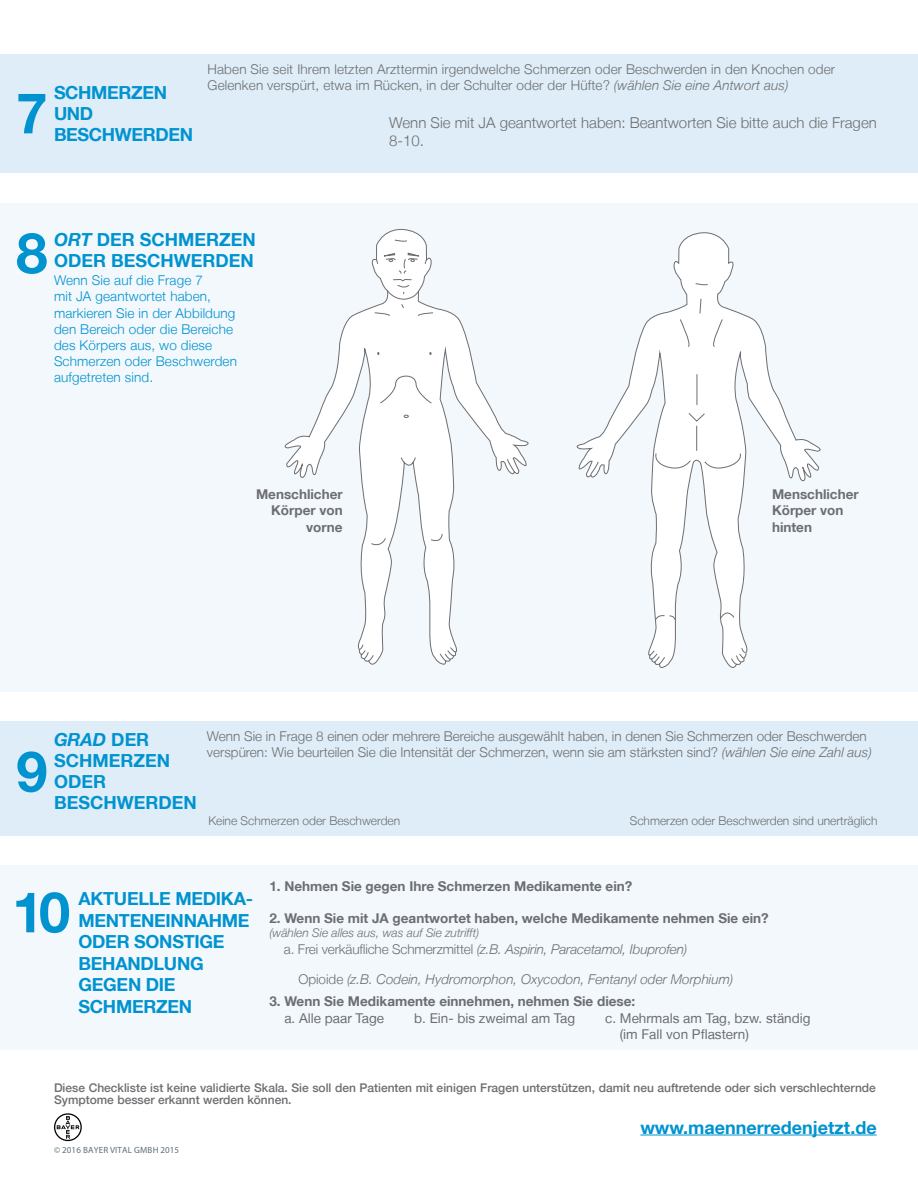
<style>
.page{position:relative;width:918px;height:1188px;background:#fff}
.page>*{position:absolute;margin:0;border:0;box-sizing:border-box;transform-origin:0 0}
.t1{font:700 56.25px "Helvetica Neue LT";color:#0093d0}
.t2{font:700 18px/21px "Helvetica Neue LT";letter-spacing:-.015em;color:#0093d0}
.t3{font:300 15px "Helvetica Neue LT";color:#6d6e71}
.t4{font:300 13.5px/16.2px "Helvetica Neue LT";color:#6d6e71}
.t5{font:700 13.5px/16.2px "Helvetica Neue LT";color:#6d6e71;text-align:right}
.t6{font:300 13.5px/16.2px "Helvetica Neue LT";letter-spacing:.01em;color:#0093d0}
.t7{font:italic 300 13.5px "Helvetica Neue LT";color:#6d6e71}
.t8{font:13.5px/16.2px "Helvetica Neue LT";color:#6d6e71}
.t9{font:500 12px/12px "Helvetica Neue LT";color:#6d6e71}
.t10{font:300 12px "Helvetica Neue LT";color:#6d6e71}
.t11{font:italic 300 12px "Helvetica Neue LT";color:#6d6e71}
.t12{font:9px "Myriad Pro";letter-spacing:.02em;color:#5c6f7c}
.s1{font-style:italic}
.s2{font-style:normal}
</style>
<div class="page">
<svg style="left:54px;top:1113px;width:28px;height:28px"></svg>
<hr style="left:640px;top:1135px;width:237px;height:1px;background:#0093d0">
<div style="left:0;top:721px;width:918px;height:115px;background:#deedf7"></div>
<div style="left:0;top:203px;width:918px;height:488px;background:#f3f8fc"></div>
<svg style="left:576px;top:232px;width:245px;height:436px"></svg>
<svg style="left:590px;top:461px;width:9px;height:14px"></svg>
<svg style="left:731px;top:647px;width:15px;height:19px"></svg>
<svg style="left:648px;top:650px;width:17px;height:16px"></svg>
<svg style="left:655px;top:615px;width:22px;height:6px"></svg>
<svg style="left:720px;top:608px;width:15px;height:11px"></svg>
<svg style="left:699px;top:298px;width:3px;height:16px"></svg>
<hr style="left:696px;top:375px;width:1px;height:30px;background:#6d6e71">
<svg style="left:695px;top:283px;width:14px;height:3px"></svg>
<svg style="left:679px;top:319px;width:13px;height:29px"></svg>
<svg style="left:711px;top:319px;width:12px;height:29px"></svg>
<svg style="left:654px;top:412px;width:88px;height:57px"></svg>
<svg style="left:284px;top:228px;width:245px;height:437px"></svg>
<svg style="left:506px;top:458px;width:9px;height:15px"></svg>
<svg style="left:359px;top:644px;width:15px;height:18px"></svg>
<svg style="left:439px;top:647px;width:18px;height:15px"></svg>
<svg style="left:371px;top:537px;width:16px;height:11px"></svg>
<svg style="left:430px;top:533px;width:13px;height:11px"></svg>
<svg style="left:400px;top:457px;width:16px;height:8px"></svg>
<svg style="left:394px;top:239px;width:14px;height:3px"></svg>
<svg style="left:404px;top:415px;width:5px;height:3px"></svg>
<svg style="left:379px;top:376px;width:53px;height:27px"></svg>
<svg style="left:374px;top:252px;width:60px;height:65px"></svg>
<div style="left:0;top:866px;width:918px;height:184px;background:#f3f8fc"></div>
<div style="left:1px;top:54px;width:917px;height:119px;background:#deedf7"></div>
<h1 class="t1" style="left:16px;top:79px;width:33px">7</h1>
<h2 class="t2" style="left:54px;top:81px;width:141px">SCHMERZEN<br>UND<br>BESCHWERDEN</h2>
<p class="t4" style="left:208px;top:61px;width:629px">Haben Sie seit Ihrem letzten Arzttermin irgendwelche Schmerzen oder Beschwerden in den Knochen oder<br>Gelenken verspürt, etwa im Rücken, in der Schulter oder der Hüfte? <span class="s1">(wählen Sie eine Antwort aus)</span></p>
<p class="t3" style="left:389px;top:113px;width:489px">Wenn Sie mit JA geantwortet haben: Beantworten Sie bitte auch die Fragen</p>
<p class="t3" style="left:389px;top:131px;width:36px">8-10.</p>
<h2 class="t2" style="left:54px;top:229px;width:203px"><span class="s1">ORT</span> DER SCHMERZEN</h2>
<h1 class="t1" style="left:16px;top:218px;width:33px">8</h1>
<h2 class="t2" style="left:54px;top:250px;width:201px">ODER BESCHWERDEN</h2>
<p class="t6" style="left:54px;top:272px;width:184px">Wenn Sie auf die Frage 7<br>mit JA geantwortet haben, markieren Sie in der Abbildung den Bereich oder die Bereiche des Körpers aus, wo diese<br>Schmerzen oder Beschwerden aufgetreten sind.</p>
<p class="t5" style="left:256px;top:486px;width:88px">Menschlicher<br>Körper von vorne</p>
<p class="t5" style="left:772px;top:486px;width:88px;text-align:left">Menschlicher<br>Körper von hinten</p>
<h1 class="t1" style="left:16px;top:737px;width:33px">9</h1>
<h2 class="t2" style="left:54px;top:729px;width:144px"><span class="s1">GRAD</span> DER<br>SCHMERZEN<br>ODER<br>BESCHWERDEN</h2>
<p class="t4" style="left:207px;top:728px;width:666px">Wenn Sie in Frage 8 einen oder mehrere Bereiche ausgewählt haben, in denen Sie Schmerzen oder Beschwerden verspüren: Wie beurteilen Sie die Intensität der Schmerzen, wenn sie am stärksten sind? <span class="s1">(wählen Sie eine Zahl aus)</span></p>
<p class="t10" style="left:208px;top:814px;width:193px">Keine Schmerzen oder Beschwerden</p>
<p class="t10" style="left:630px;top:814px;width:249px">Schmerzen oder Beschwerden sind unerträglich</p>
<h1 class="t1" style="left:12px;top:877px;width:60px">10</h1>
<h2 class="t2" style="left:78px;top:887px;width:176px;line-height:21.6px">AKTUELLE MEDIKA-<br>MENTENEINNAHME<br>ODER SONSTIGE<br>BEHANDLUNG<br>GEGEN DIE<br>SCHMERZEN</h2>
<p class="t5" style="left:269px;top:877px;width:364px">1. Nehmen Sie gegen Ihre Schmerzen Medikamente ein?</p>
<p class="t5" style="left:269px;top:910px;width:501px">2. Wenn Sie mit JA geantwortet haben, welche Medikamente nehmen Sie ein?</p>
<p class="t11" style="left:269px;top:926px;width:212px">(wählen Sie alles aus, was auf Sie zutrifft)</p>
<p class="t7" style="left:284px;top:941px;width:405px"><span class="s2">a. Frei verkäufliche Schmerzmittel</span> (z.B. Aspirin, Paracetamol, Ibuprofen)</p>
<p class="t7" style="left:298px;top:971px;width:437px"><span class="s2">Opioide</span> (z.B. Codein, Hydromorphon, Oxycodon, Fentanyl oder Morphium)</p>
<p class="t5" style="left:269px;top:993px;width:367px">3. Wenn Sie Medikamente einnehmen, nehmen Sie diese:</p>
<p class="t8" style="left:284px;top:1010px;width:101px">a. Alle paar Tage</p>
<p class="t8" style="left:414px;top:1010px;width:163px">b. Ein- bis zweimal am Tag</p>
<p class="t8" style="left:620px;top:1010px;width:192px;text-indent:-14px">c. Mehrmals am Tag, bzw. ständig (im Fall von Pflastern)</p>
<p class="t9" style="left:54px;top:1082px;width:823px">Diese Checkliste ist keine validierte Skala. Sie soll den Patienten mit einigen Fragen unterstützen, damit neu auftretende oder sich verschlechternde<br>Symptome besser erkannt werden können.</p>
<p class="t12" style="left:54px;top:1144px;width:127px">© 2016 BAYER VITAL GMBH 2015</p>
<h2 class="t2" style="left:640px;top:1116px;width:238px">www.maennerredenjetzt.de</h2>
</div>
